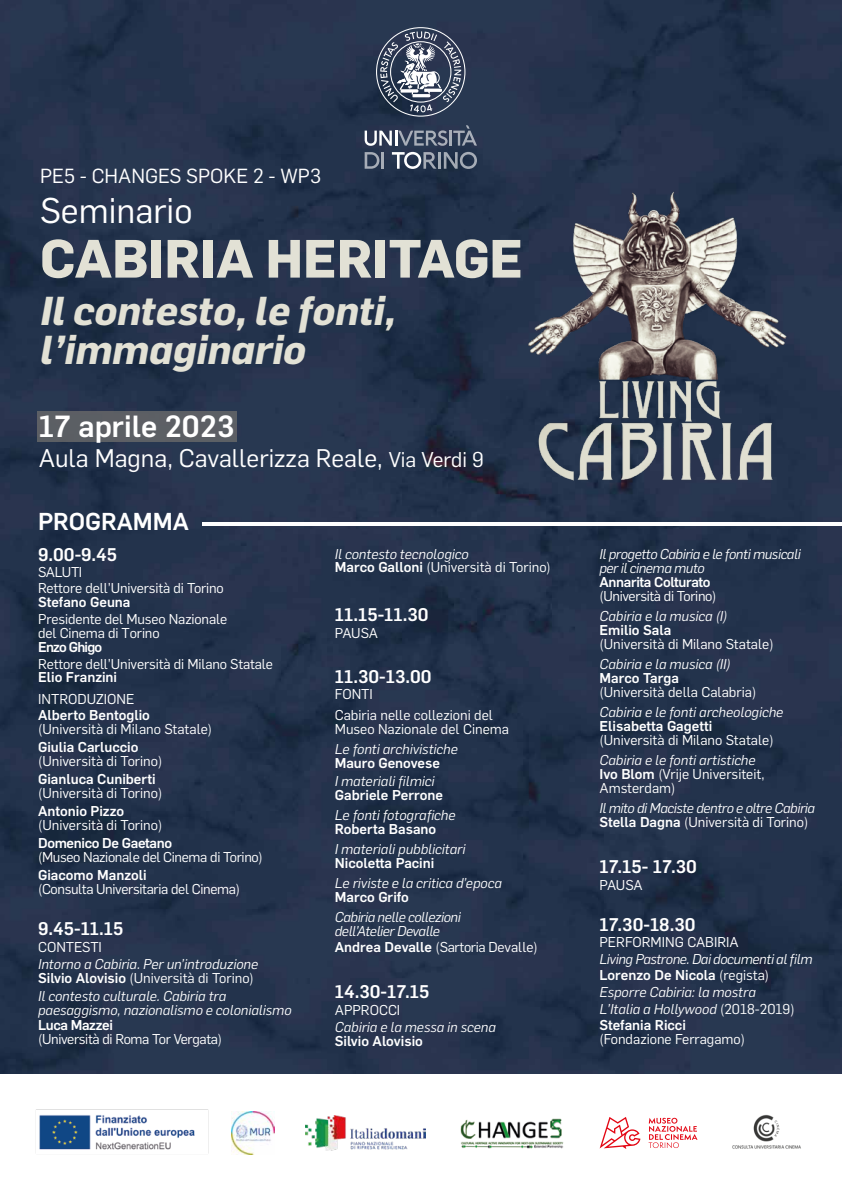
<style>
.page{position:relative;width:842px;height:1191px;background:#fff}
.page>*{position:absolute;margin:0;border:0;box-sizing:border-box;transform-origin:0 0}
.t1{font:700 52.8px "Flama";color:#e2e1d5}
.t2{font:italic 700 39.6px/39px "Flama";color:#e2e1d5}
.t3{font:35px "Flama";color:#fff}
.t4{font:500 30px "Flama";color:#fff}
.t5{font:25px "Flama";color:#fff}
.t6{font:500 24px "Flama";color:#fff}
.t7{font:20px "Flama";color:#fff}
.t8{font:500 18px "Flama";color:#fff}
.t9{font:italic 14px/16.4px "Flama";color:#fff}
.t10{font:14px/14px "Flama";color:#fff}
.t11{font:500 14px "Flama";color:#fff}
.t12{font:italic 14px/14px "Flama";letter-spacing:-.025em;color:#fff}
.t13{font:14px "Flama";letter-spacing:-.025em;color:#fff}
.t14{font:500 14px "Flama";letter-spacing:-.025em;color:#fff}
.t15{font:500 14px "Flama";letter-spacing:-.055em;color:#fff}
.s1{font-size:21px}
.s2{font-weight:500;font-style:normal}
.s3{font-style:normal}
.s4{font-weight:500}
.s5{font-style:italic}
</style>
<div class="page">
<img style="left:0;top:0;width:842px;height:1074px">
<svg style="left:365px;top:152px;width:19px;height:17px"></svg>
<svg style="left:392px;top:152px;width:85px;height:17px"></svg>
<svg style="left:365px;top:130px;width:82px;height:16px"></svg>
<hr style="left:449px;top:131px;width:3px;height:15px;background:#fff">
<svg style="left:453px;top:125px;width:24px;height:21px"></svg>
<svg style="left:376px;top:27px;width:89px;height:90px;background:#596376"></svg>
<div style="left:37px;top:411px;width:200px;height:31px;background:#5c5f64"></div>
<hr style="left:202px;top:522px;width:640px;height:4px;background:#fff">
<img style="left:305px;top:1115px;width:120px;height:35px">
<img style="left:236px;top:1111px;width:39px;height:43px">
<img style="left:8px;top:1071px;width:228px;height:84px">
<img style="left:460px;top:1118px;width:104px;height:31px">
<svg style="left:600px;top:1117px;width:97px;height:32px"></svg>
<img style="left:509px;top:191px;width:298px;height:298px">
<img style="left:732px;top:1114px;width:69px;height:35px">
<h3 class="t7" style="left:40px;top:162px;width:282px">PE5 - CHANGES SPOKE 2 - WP3</h3>
<h3 class="t3" style="left:40px;top:186px;width:154px">Seminario</h3>
<h1 class="t1" style="left:40px;top:220px;width:484px">CABIRIA HERITAGE</h1>
<h2 class="t2" style="left:40px;top:289px;width:357px">Il contesto, le fonti, l’immaginario</h2>
<h3 class="t4" style="left:39px;top:405px;width:197px">17 aprile 2023</h3>
<h3 class="t5" style="left:39px;top:441px;width:447px">Aula Magna, Cavallerizza Reale, <span class="s1">Via Verdi 9</span></h3>
<h3 class="t6" style="left:38px;top:504px;width:152px">PROGRAMMA</h3>
<p class="t8" style="left:38px;top:542px;width:81px">9.00-9.45</p>
<p class="t10" style="left:38px;top:563px;width:187px;line-height:16px">SALUTI<br>Rettore dell’Università di Torino</p>
<p class="t11" style="left:38px;top:592px;width:94px">Stefano Geuna</p>
<p class="t10" style="left:38px;top:611px;width:191px">Presidente del Museo Nazionale del Cinema di Torino</p>
<p class="t15" style="left:38px;top:636px;width:66px">Enzo Ghigo</p>
<p class="t10" style="left:38px;top:655px;width:236px">Rettore dell’Università di Milano Statale</p>
<p class="t11" style="left:38px;top:667px;width:81px">Elio Franzini</p>
<p class="t10" style="left:38px;top:691px;width:98px">INTRODUZIONE</p>
<p class="t11" style="left:38px;top:705px;width:113px">Alberto Bentoglio</p>
<p class="t10" style="left:38px;top:721px;width:176px">(Università di Milano Statale)</p>
<p class="t11" style="left:38px;top:737px;width:102px">Giulia Carluccio</p>
<p class="t10" style="left:38px;top:753px;width:126px">(Università di Torino)</p>
<p class="t11" style="left:38px;top:769px;width:119px">Gianluca Cuniberti</p>
<p class="t10" style="left:38px;top:785px;width:126px">(Università di Torino)</p>
<p class="t11" style="left:38px;top:801px;width:88px">Antonio Pizzo</p>
<p class="t10" style="left:38px;top:817px;width:126px">(Università di Torino)</p>
<p class="t14" style="left:38px;top:833px;width:136px">Domenico De Gaetano</p>
<p class="t13" style="left:38px;top:847px;width:226px">(Museo Nazionale del Cinema di Torino)</p>
<p class="t11" style="left:38px;top:865px;width:110px">Giacomo Manzoli</p>
<p class="t13" style="left:38px;top:879px;width:203px">(Consulta Universitaria del Cinema)</p>
<p class="t8" style="left:38px;top:915px;width:87px">9.45-11.15</p>
<p class="t10" style="left:38px;top:939px;width:65px">CONTESTI</p>
<p class="t9" style="left:38px;top:956px;width:222px;line-height:14px">Intorno a Cabiria. Per un’introduzione<br><span class="s2">Silvio Alovisio</span> <span class="s3">(Università di Torino)</span></p>
<p class="t9" style="left:38px;top:988px;width:255px;line-height:14px">Il contesto culturale. Cabiria tra paesaggismo, nazionalismo e colonialismo</p>
<p class="t14" style="left:38px;top:1014px;width:76px">Luca Mazzei</p>
<p class="t13" style="left:38px;top:1029px;width:186px">(Università di Roma Tor Vergata)</p>
<p class="t9" style="left:335px;top:547px;width:218px;line-height:13px">Il contesto tecnologico<br><span class="s2">Marco Galloni</span> <span class="s3">(Università di Torino)</span></p>
<p class="t8" style="left:335px;top:601px;width:95px">11.15-11.30</p>
<p class="t10" style="left:335px;top:625px;width:45px">PAUSA</p>
<p class="t8" style="left:335px;top:663px;width:98px">11.30-13.00</p>
<p class="t10" style="left:335px;top:683px;width:160px;line-height:20px">FONTI<br>Cabiria nelle collezioni del</p>
<p class="t10" style="left:335px;top:720px;width:176px">Museo Nazionale del Cinema</p>
<p class="t9" style="left:335px;top:739px;width:124px">Le fonti archivistiche</p>
<p class="t11" style="left:335px;top:752px;width:107px">Mauro Genovese</p>
<p class="t9" style="left:335px;top:771px;width:101px">I materiali filmici</p>
<p class="t11" style="left:335px;top:784px;width:110px">Gabriele Perrone</p>
<p class="t9" style="left:335px;top:805px;width:122px">Le fonti fotografiche</p>
<p class="t11" style="left:335px;top:818px;width:103px">Roberta Basano</p>
<p class="t9" style="left:335px;top:839px;width:132px">I materiali pubblicitari</p>
<p class="t11" style="left:335px;top:852px;width:101px">Nicoletta Pacini</p>
<p class="t9" style="left:335px;top:873px;width:168px">Le riviste e la critica d’epoca</p>
<p class="t11" style="left:335px;top:886px;width:76px">Marco Grifo</p>
<p class="t12" style="left:335px;top:908px;width:127px">Cabiria nelle collezioni dell’Atelier Devalle</p>
<p class="t13" style="left:335px;top:937px;width:205px"><span class="s4">Andrea Devalle</span> (Sartoria Devalle)</p>
<p class="t8" style="left:335px;top:978px;width:96px">14.30-17.15</p>
<p class="t10" style="left:335px;top:1002px;width:67px">APPROCCI</p>
<p class="t9" style="left:335px;top:1017px;width:163px">Cabiria e la messa in scena</p>
<p class="t11" style="left:335px;top:1030px;width:90px">Silvio Alovisio</p>
<p class="t12" style="left:599px;top:546px;width:203px">Il progetto Cabiria e le fonti musicali per il cinema muto</p>
<p class="t14" style="left:599px;top:572px;width:113px">Annarita Colturato</p>
<p class="t13" style="left:599px;top:586px;width:118px">(Università di Torino)</p>
<p class="t9" style="left:599px;top:607px;width:130px">Cabiria e la musica (I)</p>
<p class="t11" style="left:599px;top:620px;width:73px">Emilio Sala</p>
<p class="t10" style="left:599px;top:636px;width:176px">(Università di Milano Statale)</p>
<p class="t9" style="left:599px;top:655px;width:133px">Cabiria e la musica (II)</p>
<p class="t11" style="left:599px;top:668px;width:81px">Marco Targa</p>
<p class="t10" style="left:599px;top:684px;width:158px">(Università della Calabria)</p>
<p class="t9" style="left:599px;top:703px;width:185px">Cabiria e le fonti archeologiche</p>
<p class="t11" style="left:599px;top:716px;width:114px">Elisabetta Gagetti</p>
<p class="t10" style="left:599px;top:732px;width:176px">(Università di Milano Statale)</p>
<p class="t10" style="left:599px;top:752px;width:167px"><span class="s5">Cabiria e le fonti artistiche<br></span><span class="s4">Ivo Blom</span> (Vrije Universiteit,<br>Amsterdam)</p>
<p class="t12" style="left:599px;top:800px;width:217px">Il mito di Maciste dentro e oltre Cabiria<br><span class="s2">Stella Dagna</span> <span class="s3">(Università di Torino)</span></p>
<p class="t8" style="left:599px;top:853px;width:99px">17.15- 17.30</p>
<p class="t10" style="left:599px;top:877px;width:45px">PAUSA</p>
<p class="t8" style="left:599px;top:911px;width:98px">17.30-18.30</p>
<p class="t10" style="left:599px;top:934px;width:141px">PERFORMING CABIRIA</p>
<p class="t9" style="left:599px;top:950px;width:214px">Living Pastrone. Dai documenti al film<br><span class="s2">Lorenzo De Nicola</span> <span class="s3">(regista)<br></span>Esporre Cabiria: la mostra<br>L’Italia a Hollywood <span class="s3">(2018-2019)<br></span><span class="s2">Stefania Ricci</span></p>
<p class="t10" style="left:599px;top:1031px;width:147px">(Fondazione Ferragamo)</p>
</div>
